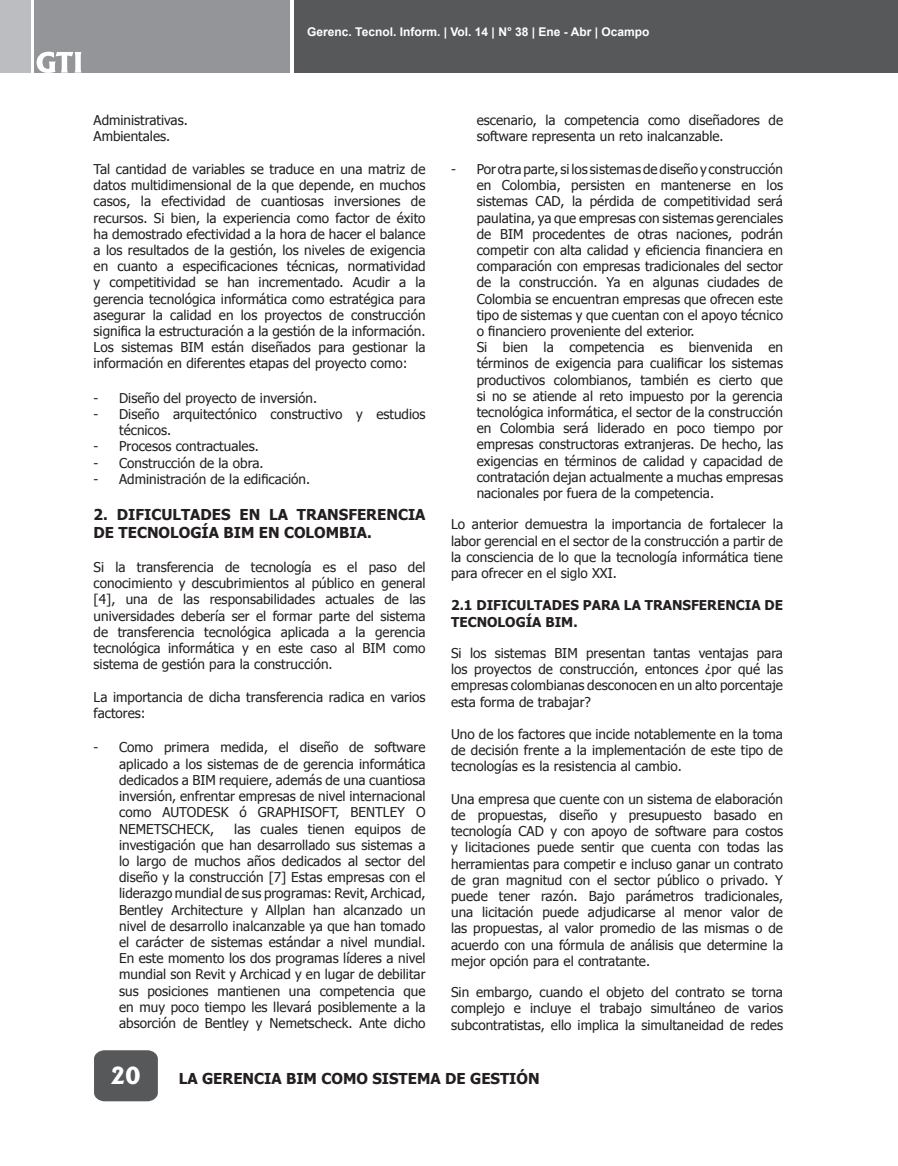
<style>
.page{position:relative;width:898px;height:1166px;background:#fff}
.page>*{position:absolute;margin:0;border:0;box-sizing:border-box;transform-origin:0 0}
.t1{font:800 22.5px "Albertus";color:#fff}
.t2{font:700 15px/18px "Tahoma";color:#231f20}
.t3{font:13.5px/16.2px "Tahoma";color:#231f20;text-align:justify}
.t4{font:700 13.5px/16.2px "Tahoma";color:#231f20}
.t5{font:700 12px "Arial";color:#fff}
</style>
<div class="page">
<div style="left:890px;top:0;width:7px;height:73px;background:#57585a"></div>
<div style="left:293px;top:0;width:596px;height:73px;background:#57585a"></div>
<div style="left:34px;top:0;width:255px;height:73px;background:#939598"></div>
<div style="left:0;top:0;width:30px;height:73px;background:#bcbdc0"></div>
<div style="left:94px;top:1050px;width:64px;height:50px;background:#57585a"></div>
<svg style="left:37px;top:52px;width:44px;height:21px"></svg>
<p class="t5" style="left:307px;top:24px;width:344px">Gerenc. Tecnol. Inform. | Vol. 14 | N° 38 | Ene - Abr | Ocampo</p>
<p class="t3" style="left:94px;top:112px;width:96px">Administrativas.<br>Ambientales.</p>
<p class="t3" style="left:94px;top:160px;width:333px">Tal cantidad de variables se traduce en una matriz de datos multidimensional de la que depende, en muchos casos, la efectividad de cuantiosas inversiones de recursos. Si bien, la experiencia como factor de éxito ha demostrado efectividad a la hora de hacer el balance a los resultados de la gestión, los niveles de exigencia en cuanto a especificaciones técnicas, normatividad y competitividad se han incrementado. Acudir a la gerencia tecnológica informática como estratégica para asegurar la calidad en los proyectos de construcción significa la estructuración a la gestión de la información.<br>Los sistemas BIM están diseñados para gestionar la información en diferentes etapas del proyecto como:</p>
<p class="t3" style="left:94px;top:389px;width:225px">- Diseño del proyecto de inversión.</p>
<p class="t3" style="left:119px;top:405px;width:308px;text-indent:-26px">- Diseño arquitectónico constructivo y estudios técnicos.</p>
<p class="t3" style="left:94px;top:437px;width:167px">- Procesos contractuales.</p>
<p class="t3" style="left:94px;top:454px;width:171px">- Construcción de la obra.</p>
<p class="t3" style="left:94px;top:470px;width:218px">- Administración de la edificación.</p>
<p class="t2" style="left:94px;top:504px;width:333px">2. DIFICULTADES EN LA TRANSFERENCIA<br>DE TECNOLOGÍA BIM EN COLOMBIA.</p>
<p class="t3" style="left:94px;top:558px;width:333px">Si la transferencia de tecnología es el paso del conocimiento y descubrimientos al público en general [4], una de las responsabilidades actuales de las universidades debería ser el formar parte del sistema de transferencia tecnológica aplicada a la gerencia tecnológica informática y en este caso al BIM como sistema de gestión para la construcción.</p>
<p class="t3" style="left:94px;top:688px;width:333px">La importancia de dicha transferencia radica en varios factores:</p>
<p class="t3" style="left:119px;top:738px;width:308px;text-indent:-26px">- Como primera medida, el diseño de software aplicado a los sistemas de de gerencia informática dedicados a BIM requiere, además de una cuantiosa inversión, enfrentar empresas de nivel internacional como AUTODESK ó GRAPHISOFT, BENTLEY O NEMETSCHECK,</p>
<p class="t3" style="left:119px;top:819px;width:308px;text-indent:115px">las cuales tienen equipos de investigación que han desarrollado sus sistemas a lo largo de muchos años dedicados al sector del diseño y la construcción [7] Estas empresas con el liderazgo mundial de sus programas: Revit, Archicad, Bentley Architecture y Allplan han alcanzado un nivel de desarrollo inalcanzable ya que han tomado el carácter de sistemas estándar a nivel mundial.<br>En este momento los dos programas líderes a nivel mundial son Revit y Archicad y en lugar de debilitar sus posiciones mantienen una competencia que en muy poco tiempo les llevará posiblemente a la absorción de Bentley y Nemetscheck. Ante dicho</p>
<p class="t3" style="left:476px;top:112px;width:308px">escenario, la competencia como diseñadores de software representa un reto inalcanzable.</p>
<p class="t3" style="left:476px;top:160px;width:308px;text-align:left;text-indent:-26px">- Por otra parte, si los sistemas de diseño y construcción en Colombia, persisten en mantenerse en los sistemas CAD, la pérdida de competitividad será paulatina, ya que empresas con sistemas gerenciales de BIM procedentes de otras naciones, podrán competir con alta calidad y eficiencia financiera en comparación con empresas tradicionales del sector de la construcción. Ya en algunas ciudades de Colombia se encuentran empresas que ofrecen este tipo de sistemas y que cuentan con el apoyo técnico o financiero proveniente del exterior.<br>Si bien la competencia es bienvenida en términos de exigencia para cualificar los sistemas productivos colombianos, también es cierto que si no se atiende al reto impuesto por la gerencia tecnológica informática, el sector de la construcción en Colombia será liderado en poco tiempo por empresas constructoras extranjeras. De hecho, las exigencias en términos de calidad y capacidad de contratación dejan actualmente a muchas empresas nacionales por fuera de la competencia.</p>
<p class="t3" style="left:451px;top:515px;width:333px">Lo anterior demuestra la importancia de fortalecer la labor gerencial en el sector de la construcción a partir de la consciencia de lo que la tecnología informática tiene para ofrecer en el siglo XXI.</p>
<p class="t4" style="left:451px;top:596px;width:333px">2.1 DIFICULTADES PARA LA TRANSFERENCIA DE<br>TECNOLOGÍA BIM.</p>
<p class="t3" style="left:451px;top:644px;width:333px">Si los sistemas BIM presentan tantas ventajas para los proyectos de construcción, entonces ¿por qué las empresas colombianas desconocen en un alto porcentaje esta forma de trabajar?</p>
<p class="t3" style="left:451px;top:725px;width:333px">Uno de los factores que incide notablemente en la toma de decisión frente a la implementación de este tipo de tecnologías es la resistencia al cambio.</p>
<p class="t3" style="left:451px;top:789px;width:333px">Una empresa que cuente con un sistema de elaboración de propuestas, diseño y presupuesto basado en tecnología CAD y con apoyo de software para costos y licitaciones puede sentir que cuenta con todas las herramientas para competir e incluso ganar un contrato de gran magnitud con el sector público o privado. Y puede tener razón. Bajo parámetros tradicionales, una licitación puede adjudicarse al menor valor de las propuestas, al valor promedio de las mismas o de acuerdo con una fórmula de análisis que determine la mejor opción para el contratante.</p>
<p class="t3" style="left:451px;top:983px;width:333px">Sin embargo, cuando el objeto del contrato se torna complejo e incluye el trabajo simultáneo de varios subcontratistas, ello implica la simultaneidad de redes</p>
<h1 class="t1" style="left:110px;top:1061px;width:31px">20</h1>
<p class="t2" style="left:179px;top:1068px;width:362px">LA GERENCIA BIM COMO SISTEMA DE GESTIÓN</p>
</div>
